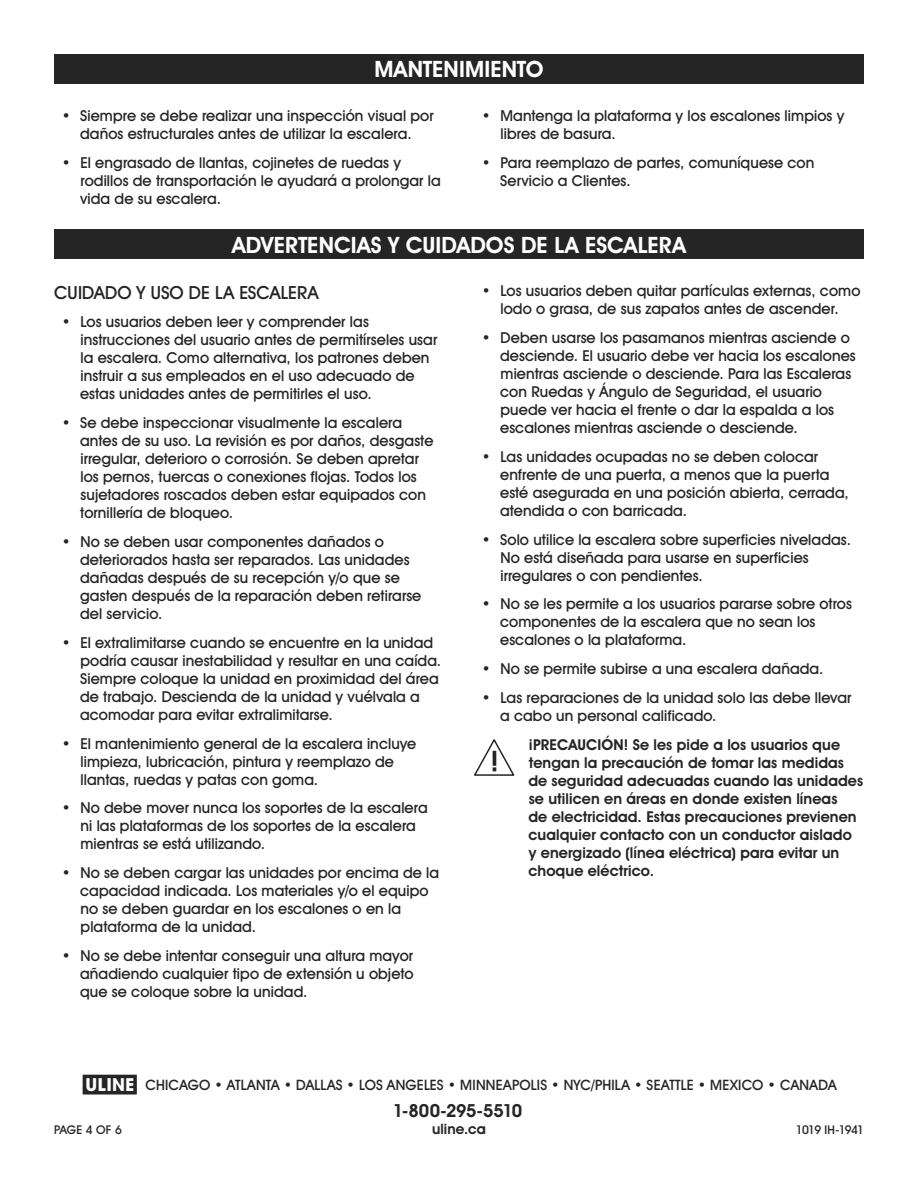
<style>
.page{position:relative;width:918px;height:1188px;background:#fff}
.page>*{position:absolute;margin:0;border:0;box-sizing:border-box;transform-origin:0 0}
.t1{font:700 22.5px "Uline Two Knine";letter-spacing:.005em;color:#fff}
.t2{font:18px "Uline Two Knine";color:#252525}
.t3{font:700 18px "Uline Two Knine";letter-spacing:-.02em;color:#252525}
.t4{font:15px/18px "Uline Two Knine";letter-spacing:.005em;color:#252525}
.t5{font:700 15px/18px "Uline Two Knine";letter-spacing:.005em;color:#252525}
.t6{font:14.25px "Uline Two Knine";letter-spacing:.01em;color:#252525}
.t7{font:700 14.25px "Uline Two Knine";letter-spacing:.01em;color:#252525}
.t8{font:12px "Uline Two Knine";letter-spacing:-.045em;color:#252525}
.s1{font-size:18px}
</style>
<div class="page">
<div style="left:54px;top:54px;width:810px;height:30px;background:#252525"></div>
<div style="left:54px;top:230px;width:810px;height:30px;background:#252525"></div>
<svg style="left:474px;top:739px;width:40px;height:37px"></svg>
<h1 class="t1" style="left:375px;top:56px;width:170px">MANTENIMIENTO</h1>
<p class="t4" style="left:62px;top:106px;width:373px;text-align:center">• Siempre se debe realizar una inspección visual por daños estructurales antes de utilizar la escalera.</p>
<p class="t4" style="left:80px;top:153px;width:362px;text-indent:-18px">• El engrasado de llantas, cojinetes de ruedas y rodillos de transportación le ayudará a prolongar la vida de su escalera.</p>
<p class="t4" style="left:501px;top:106px;width:345px;text-indent:-19px">• Mantenga la plataforma y los escalones limpios y libres de basura.</p>
<p class="t4" style="left:500px;top:153px;width:316px;text-indent:-18px">• Para reemplazo de partes, comuníquese con<br>Servicio a Clientes.</p>
<h1 class="t1" style="left:232px;top:231px;width:455px">ADVERTENCIAS Y CUIDADOS DE LA ESCALERA</h1>
<p class="t2" style="left:54px;top:281px;width:266px">CUIDADO Y USO DE LA ESCALERA</p>
<p class="t4" style="left:80px;top:313px;width:359px;text-indent:-18px">• Los usuarios deben leer y comprender las instrucciones del usuario antes de permitírseles usar la escalera. Como alternativa, los patrones deben instruir a sus empleados en el uso adecuado de estas unidades antes de permitirles el uso.</p>
<p class="t4" style="left:80px;top:414px;width:355px;text-indent:-18px">• Se debe inspeccionar visualmente la escalera antes de su uso. La revisión es por daños, desgaste irregular, deterioro o corrosión. Se deben apretar los pernos, tuercas o conexiones flojas. Todos los sujetadores roscados deben estar equipados con tornillería de bloqueo.</p>
<p class="t4" style="left:80px;top:532px;width:343px;text-indent:-18px">• No se deben usar componentes dañados o deteriorados hasta ser reparados. Las unidades dañadas después de su recepción y/o que se gasten después de la reparación deben retirarse del servicio.</p>
<p class="t4" style="left:80px;top:633px;width:363px;text-indent:-18px">• El extralimitarse cuando se encuentre en la unidad podría causar inestabilidad y resultar en una caída.<br>Siempre coloque la unidad en proximidad del área de trabajo. Descienda de la unidad y vuélvala a acomodar para evitar extralimitarse.</p>
<p class="t4" style="left:81px;top:734px;width:337px;text-indent:-19px">• El mantenimiento general de la escalera incluye limpieza, lubricación, pintura y reemplazo de llantas, ruedas y patas con goma.</p>
<p class="t4" style="left:81px;top:799px;width:349px;text-indent:-19px">• No debe mover nunca los soportes de la escalera ni las plataformas de los soportes de la escalera mientras se está utilizando.</p>
<p class="t4" style="left:80px;top:864px;width:361px;text-indent:-18px">• No se deben cargar las unidades por encima de la capacidad indicada. Los materiales y/o el equipo no se deben guardar en los escalones o en la plataforma de la unidad.</p>
<p class="t4" style="left:80px;top:946px;width:335px;text-align:justify;text-indent:-18px">• No se debe intentar conseguir una altura mayor añadiendo cualquier tipo de extensión u objeto que se coloque sobre la unidad.</p>
<p class="t4" style="left:482px;top:282px;width:380px;text-align:center">• Los usuarios deben quitar partículas externas, como lodo o grasa, de sus zapatos antes de ascender.</p>
<p class="t4" style="left:500px;top:329px;width:357px;text-indent:-18px">• Deben usarse los pasamanos mientras asciende o desciende. El usuario debe ver hacia los escalones mientras asciende o desciende. Para las Escaleras con Ruedas y Ángulo de Seguridad, el usuario puede ver hacia el frente o dar la espalda a los escalones mientras asciende o desciende.</p>
<p class="t4" style="left:500px;top:447px;width:350px;text-indent:-18px">• Las unidades ocupadas no se deben colocar enfrente de una puerta, a menos que la puerta esté asegurada en una posición abierta, cerrada, atendida o con barricada.</p>
<p class="t4" style="left:500px;top:530px;width:352px;text-indent:-19px">• Solo utilice la escalera sobre superficies niveladas.<br>No está diseñada para usarse en superficies irregulares o con pendientes.</p>
<p class="t4" style="left:500px;top:595px;width:353px;text-indent:-18px">• No se les permite a los usuarios pararse sobre otros componentes de la escalera que no sean los escalones o la plataforma.</p>
<p class="t4" style="left:482px;top:660px;width:343px">• No se permite subirse a una escalera dañada.</p>
<p class="t4" style="left:500px;top:689px;width:353px;text-indent:-18px">• Las reparaciones de la unidad solo las debe llevar a cabo un personal calificado.</p>
<p class="t5" style="left:528px;top:735px;width:336px">¡PRECAUCIÓN! Se les pide a los usuarios que tengan la precaución de tomar las medidas de seguridad adecuadas cuando las unidades se utilicen en áreas en donde existen líneas<br>de electricidad. Estas precauciones previenen cualquier contacto con un conductor aislado<br>y energizado (línea eléctrica) para evitar un choque eléctrico.</p>
<p class="t6" style="left:83px;top:1076px;width:755px"><span class="s1">π</span> CHICAGO • ATLANTA • DALLAS • LOS ANGELES • MINNEAPOLIS • NYC/PHILA • SEATTLE • MEXICO • CANADA</p>
<p class="t3" style="left:393px;top:1099px;width:131px">1-800-295-5510</p>
<p class="t7" style="left:432px;top:1120px;width:55px">uline.ca</p>
<p class="t8" style="left:54px;top:1122px;width:69px">PAGE 4 OF 6</p>
<p class="t8" style="left:796px;top:1122px;width:70px">1019 IH-1941</p>
</div>
